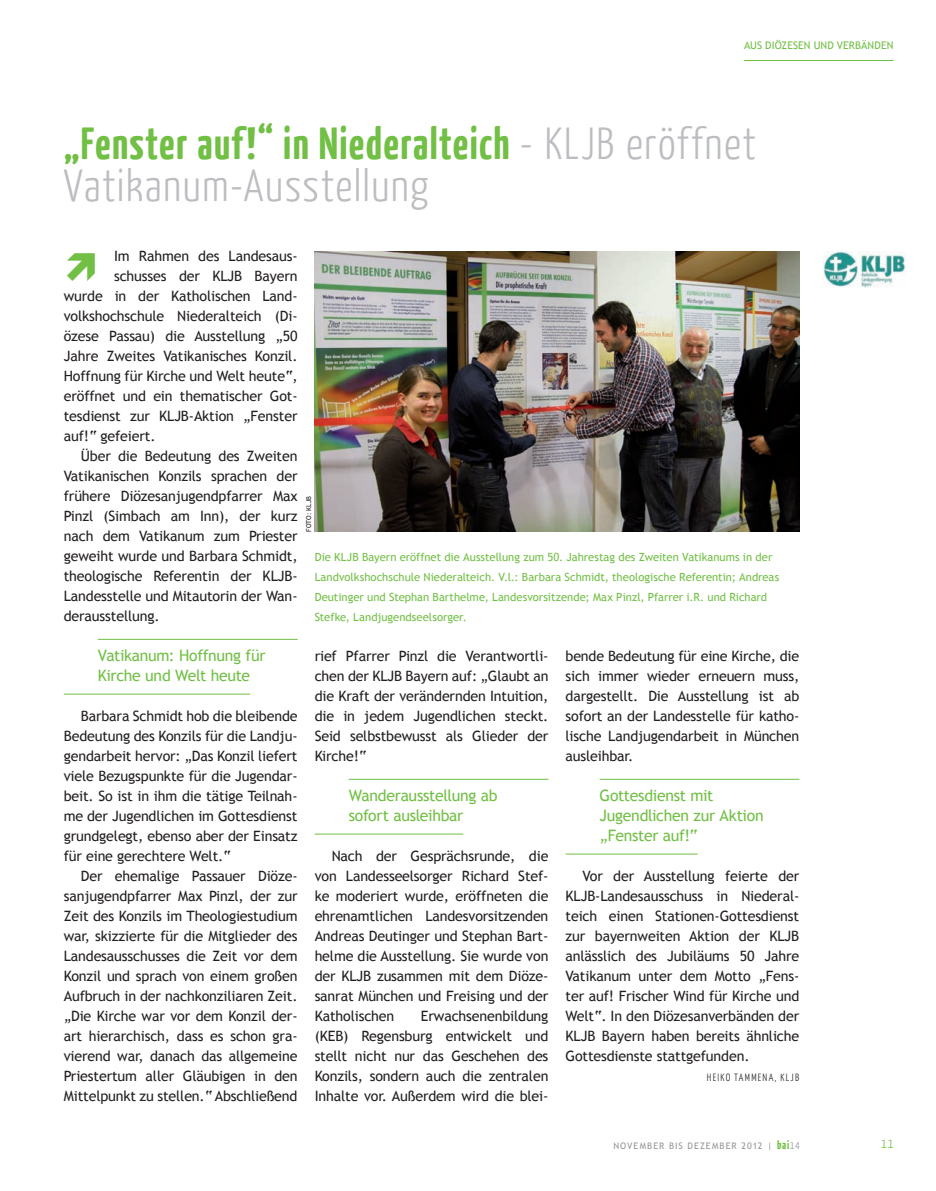
<style>
.page{position:relative;width:936px;height:1191px;background:#fff}
.page>*{position:absolute;margin:0;border:0;box-sizing:border-box;transform-origin:0 0}
.t1{font:300 45px/42px "BDKJ";letter-spacing:.01em;color:#bcbdc0}
.t2{font:15.75px/20px "Trebuchet MS";letter-spacing:-.02em;color:#71bf44}
.t3{font:14.25px/20px "Trebuchet MS";letter-spacing:-.01em;color:#231f20;text-align:justify}
.t4{font:300 13.5px "BDKJ";color:#71bf44}
.t5{font:11.25px/20px "Trebuchet MS";color:#71bf44}
.t6{font:10.5px "Trebuchet MS";letter-spacing:.005em;color:#71bf44}
.t7{font:300 10.5px "BDKJ";letter-spacing:.1em;color:#231f20}
.t8{font:9px "Trebuchet MS";letter-spacing:.12em;color:#939598}
.t9{font:6.75px "Trebuchet MS";color:#231f20}
.s1{font-weight:700;color:#71bf44}
.s2{font-family:"BDKJ";font-weight:700;font-size:12px;color:#71bf44}
.s3{font-family:"BDKJ";font-weight:300;font-size:11.25px}
</style>
<div class="page">
<hr style="left:744px;top:60px;width:149px;height:1px;background:#71bf44">
<img style="left:314px;top:251px;width:485px;height:280px">
<hr style="left:98px;top:639px;width:199px;height:1px;background:#71bf44">
<hr style="left:64px;top:693px;width:186px;height:1px;background:#71bf44">
<hr style="left:349px;top:779px;width:199px;height:1px;background:#71bf44">
<hr style="left:314px;top:833px;width:149px;height:1px;background:#71bf44">
<hr style="left:599px;top:779px;width:200px;height:1px;background:#71bf44">
<hr style="left:565px;top:853px;width:132px;height:1px;background:#71bf44">
<img style="left:823px;top:252px;width:83px;height:35px">
<p class="t6" style="left:744px;top:39px;width:151px">AUS DIÖZESEN UND VERBÄNDEN</p>
<h1 class="t1" style="left:64px;top:121px;width:694px"><span class="s1">„Fenster auf!“ in Niederalteich</span> - KLJB eröffnet<br>Vatikanum-Ausstellung</h1>
<p class="t3" style="left:114px;top:246px;width:185px">Im Rahmen des Landesaus-</p>
<p class="t3" style="left:114px;top:266px;width:185px">schusses der KLJB Bayern</p>
<p class="t3" style="left:64px;top:286px;width:235px">wurde in der Katholischen Land-</p>
<p class="t3" style="left:64px;top:306px;width:235px">volkshochschule Niederalteich (Di-</p>
<p class="t3" style="left:64px;top:326px;width:235px">özese Passau) die Ausstellung „50</p>
<p class="t3" style="left:64px;top:346px;width:235px">Jahre Zweites Vatikanisches Konzil.</p>
<p class="t3" style="left:64px;top:366px;width:235px">Hoffnung für Kirche und Welt heute“,</p>
<p class="t3" style="left:64px;top:386px;width:235px">eröffnet und ein thematischer Got-</p>
<p class="t3" style="left:64px;top:406px;width:235px">tesdienst zur KLJB-Aktion „Fenster</p>
<p class="t3" style="left:64px;top:426px;width:93px">auf!“ gefeiert.</p>
<p class="t3" style="left:81px;top:446px;width:218px">Über die Bedeutung des Zweiten</p>
<p class="t3" style="left:64px;top:466px;width:235px">Vatikanischen Konzils sprachen der</p>
<p class="t3" style="left:64px;top:486px;width:235px">frühere Diözesanjugendpfarrer Max</p>
<p class="t3" style="left:64px;top:506px;width:235px">Pinzl (Simbach am Inn), der kurz</p>
<p class="t3" style="left:64px;top:526px;width:235px">nach dem Vatikanum zum Priester</p>
<p class="t3" style="left:64px;top:546px;width:235px">geweiht wurde und Barbara Schmidt,</p>
<p class="t3" style="left:64px;top:566px;width:235px">theologische Referentin der KLJB-</p>
<p class="t3" style="left:64px;top:586px;width:235px">Landesstelle und Mitautorin der Wan-</p>
<p class="t3" style="left:64px;top:606px;width:97px">derausstellung.</p>
<p class="t2" style="left:98px;top:645px;width:169px">Vatikanum: Hoffnung für<br>Kirche und Welt heute</p>
<p class="t3" style="left:64px;top:706px;width:235px;text-indent:17px">Barbara Schmidt hob die bleibende Bedeutung des Konzils für die Landju&shy;gendarbeit hervor: „Das Konzil liefert viele Bezugspunkte für die Jugendar&shy;beit. So ist in ihm die tätige Teilnah&shy;me der Jugendlichen im Gottesdienst grundgelegt, ebenso aber der Einsatz für eine gerechtere Welt.“</p>
<p class="t3" style="left:64px;top:866px;width:235px;text-indent:17px">Der ehemalige Passauer Diöze&shy;sanjugendpfarrer Max Pinzl, der zur Zeit des Konzils im Theologiestudium war, skizzierte für die Mitglieder des Landesausschusses die Zeit vor dem Konzil und sprach von einem großen Aufbruch in der nachkonziliaren Zeit. „Die Kirche war vor dem Konzil der&shy;art hierarchisch, dass es schon gra&shy;vierend war, danach das allgemeine Priestertum aller Gläubigen in den Mittelpunkt zu stellen.“ Abschließend</p>
<p class="t9" style="left:305px;top:531px;width:37px;rotate:-90deg">FOTO: KLJB</p>
<p class="t5" style="left:314px;top:547px;width:466px">Die KLJB Bayern eröffnet die Ausstellung zum 50. Jahrestag des Zweiten Vatikanums in der Landvolkshochschule Niederalteich. V.l.: Barbara Schmidt, theologische Referentin; Andreas Deutinger und Stephan Barthelme, Landesvorsitzende; Max Pinzl, Pfarrer i.R. und Richard Stefke, Landjugendseelsorger.</p>
<p class="t3" style="left:314px;top:646px;width:235px">rief Pfarrer Pinzl die Verantwortli&shy;chen der KLJB Bayern auf: „Glaubt an die Kraft der verändernden Intuition, die in jedem Jugendlichen steckt.<br>Seid selbstbewusst als Glieder der Kirche!“</p>
<p class="t2" style="left:349px;top:785px;width:150px">Wanderausstellung ab sofort ausleihbar</p>
<p class="t3" style="left:314px;top:846px;width:235px;text-indent:17px">Nach der Gesprächsrunde, die von Landesseelsorger Richard Stef&shy;ke moderiert wurde, eröffneten die ehrenamtlichen Landesvorsitzenden Andreas Deutinger und Stephan Bart&shy;helme die Ausstellung. Sie wurde von der KLJB zusammen mit dem Diöze&shy;sanrat München und Freising und der Katholischen</p>
<p class="t3" style="left:314px;top:1006px;width:235px;text-indent:106px">Erwachsenenbildung (KEB) Regensburg entwickelt und stellt nicht nur das Geschehen des Konzils, sondern auch die zentralen Inhalte vor. Außerdem wird die blei-</p>
<p class="t3" style="left:565px;top:646px;width:235px">bende Bedeutung für eine Kirche, die sich immer wieder erneuern muss, dargestellt. Die Ausstellung ist ab sofort an der Landesstelle für katho&shy;lische Landjugendarbeit in München ausleihbar.</p>
<p class="t2" style="left:599px;top:785px;width:165px">Gottesdienst mit<br>Jugendlichen zur Aktion „Fenster auf!“</p>
<p class="t3" style="left:565px;top:866px;width:235px;text-indent:17px">Vor der Ausstellung feierte der KLJB-Landesausschuss in Niederal&shy;teich einen Stationen-Gottesdienst zur bayernweiten Aktion der KLJB anlässlich des Jubiläums 50 Jahre Vatikanum unter dem Motto „Fens&shy;ter auf! Frischer Wind für Kirche und Welt“. In den Diözesanverbänden der KLJB Bayern haben bereits ähnliche Gottesdienste stattgefunden.</p>
<p class="t7" style="left:707px;top:1070px;width:94px">HEIKO TAMMENA, KLJB</p>
<p class="t8" style="left:613px;top:1140px;width:188px">NOVEMBER BIS DEZEMBER 2012 | <span class="s2">bai</span><span class="s3">14</span></p>
<p class="t4" style="left:881px;top:1134px;width:14px">11</p>
</div>
